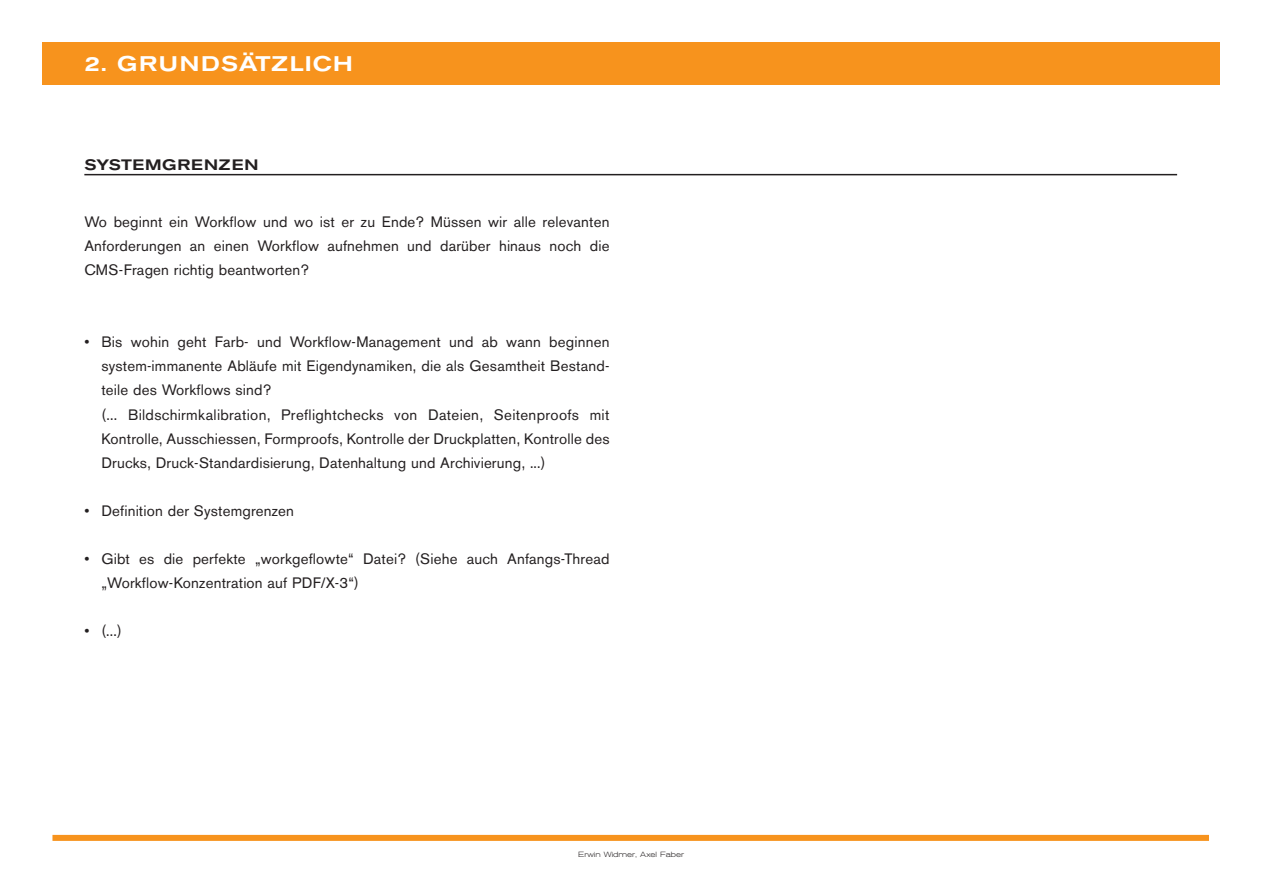
<style>
.page{position:relative;width:1263px;height:893px;background:#fff}
.page>*{position:absolute;margin:0;border:0;box-sizing:border-box;transform-origin:0 0}
.t1{font:500 21px "Akzidenz Grot Ext BQ";letter-spacing:.06em;color:#fff}
.t2{font:15px/24px "Akzidenz Grotesk BQ";letter-spacing:.01em;color:#231f20}
.t3{font:500 15px "Akzidenz Grot Ext BQ";letter-spacing:.045em;color:#231f20}
.t4{font:300 7.5px "Akzidenz Grot Ext BQ";color:#231f20}
</style>
<div class="page">
<div style="left:42px;top:42px;width:1178px;height:43px;background:#f7931d"></div>
<hr style="left:84px;top:174px;width:1093px;height:1px;background:#231f20">
<div style="left:52px;top:834px;width:1157px;height:6px;background:#f7931d"></div>
<h1 class="t1" style="left:84px;top:56px;width:270px">2. GRUNDSÄTZLICH</h1>
<p class="t3" style="left:84px;top:159px;width:176px">SYSTEMGRENZEN</p>
<p class="t2" style="left:84px;top:212px;width:527px;text-align:justify">Wo beginnt ein Workflow und wo ist er zu Ende? Müssen wir alle relevanten Anforderungen an einen Workflow aufnehmen und darüber hinaus noch die CMS-Fragen richtig beantworten?</p>
<p class="t2" style="left:101px;top:332px;width:510px;text-indent:-17px">• Bis wohin geht Farb- und Workflow-Management und ab wann beginnen system-immanente Abläufe mit Eigendynamiken, die als Gesamtheit Bestand&shy;teile des Workflows sind?<br>(... Bildschirmkalibration, Preflightchecks von Dateien, Seitenproofs mit Kontrolle, Ausschiessen, Formproofs, Kontrolle der Druckplatten, Kontrolle des Drucks, Druck-Standardisierung, Datenhaltung und Archivierung, ...)</p>
<p class="t2" style="left:84px;top:500px;width:211px">• Definition der Systemgrenzen</p>
<p class="t2" style="left:101px;top:548px;width:510px;text-indent:-17px">• Gibt es die perfekte „workgeflowte“ Datei? (Siehe auch Anfangs-Thread „Workflow-Konzentration auf PDF/X-3“)</p>
<p class="t2" style="left:84px;top:620px;width:39px">• (...)</p>
<p class="t4" style="left:578px;top:851px;width:107px">Erwin Widmer, Axel Faber</p>
</div>
